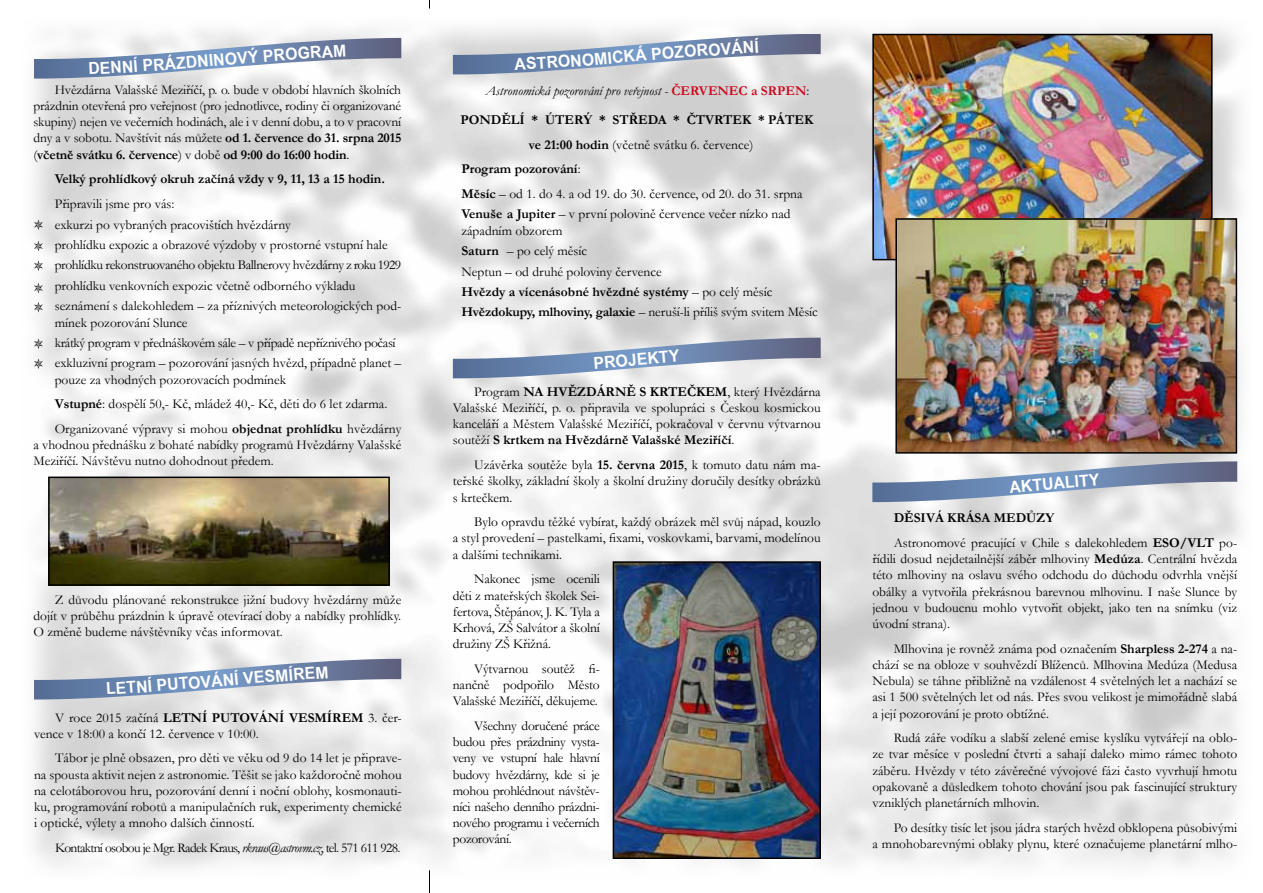
<style>
.page{position:relative;width:1263px;height:893px;background:#fff}
.page>*{position:absolute;margin:0;border:0;box-sizing:border-box;transform-origin:0 0}
.t1{font:700 16.5px "Arial Narrow";color:#fff;scale:1.16 1}
.t2{font:700 16.5px "Arial Narrow";color:#fff;scale:1.15 1}
.t3{font:13.5px/16.2px "Garamond";color:#000;text-align:justify}
.t4{font:italic 13.5px/29px "Garamond";color:#000;text-align:right}
.t5{font:13.5px "Garamond";letter-spacing:-.05em;color:#000}
.t6{font:700 13.5px "Garamond";color:#000}
.s1{font-weight:700}
.s2{font-style:italic}
.s3{font-weight:700;font-style:normal;color:#cd071e}
.s4{font-style:normal}
.s5{font-weight:700;font-style:normal}
</style>
<div class="page">
<img style="left:33px;top:28px;width:1209px;height:840px">
<svg style="left:429px;top:870px;width:1px;height:23px"></svg>
<svg style="left:34px;top:220px;width:9px;height:10px"></svg>
<svg style="left:34px;top:241px;width:9px;height:10px"></svg>
<svg style="left:34px;top:260px;width:9px;height:11px"></svg>
<svg style="left:34px;top:283px;width:9px;height:10px"></svg>
<svg style="left:34px;top:302px;width:9px;height:10px"></svg>
<svg style="left:34px;top:338px;width:9px;height:11px"></svg>
<svg style="left:34px;top:358px;width:9px;height:11px"></svg>
<svg style="left:453px;top:338px;width:368px;height:40px"></svg>
<img style="left:51px;top:480px;width:336px;height:103px">
<div style="left:48px;top:477px;width:342px;height:109px;border:2px solid #000"></div>
<img style="left:616px;top:564px;width:202px;height:292px">
<div style="left:613px;top:561px;width:208px;height:298px;border:2px solid #000"></div>
<img style="left:875px;top:37px;width:334px;height:220px">
<div style="left:872px;top:34px;width:340px;height:226px;border:2px solid #000"></div>
<svg style="left:872px;top:461px;width:365px;height:41px"></svg>
<img style="left:898px;top:221px;width:336px;height:230px">
<div style="left:895px;top:218px;width:342px;height:236px;border:2px solid #000"></div>
<svg style="left:453px;top:34px;width:368px;height:40px"></svg>
<svg style="left:34px;top:38px;width:367px;height:41px"></svg>
<svg style="left:34px;top:659px;width:367px;height:40px"></svg>
<p class="t1" style="left:121px;top:54px;width:48px;rotate:-4deg">NÍ PRÁ</p>
<p class="t1" style="left:175px;top:51px;width:73px;rotate:-5deg">ZDNINOVÝ</p>
<p class="t1" style="left:262px;top:43px;width:42px;rotate:-4deg">PROG</p>
<p class="t3" style="left:33px;top:81px;width:369px;text-indent:21px">Hvězdárna Valašské Meziříčí, p. o. bude v období hlavních školních prázdnin otevřená pro veřejnost (pro jednotlivce, rodiny či organizované skupiny) nejen ve večerních hodinách, ale i v denní dobu, a to v pracovní dny a v sobotu. Navštívit nás můžete <span class="s1">od 1. července do 31. srpna 2015 </span>(<span class="s1">včetně svátku 6. července</span>) v době <span class="s1">od 9:00 do 16:00 hodin</span>.</p>
<p class="t6" style="left:55px;top:170px;width:332px">Velký prohlídkový okruh začíná vždy v 9, 11, 13 a 15 hodin.</p>
<p class="t3" style="left:55px;top:193px;width:348px;line-height:20.4px;text-align:left">Připravili jsme pro vás:<br>exkurzi po vybraných pracovištích hvězdárny<br>prohlídku expozic a obrazové výzdoby v prostorné vstupní hale prohlídku rekonstruovaného objektu Ballnerovy hvězdárny z roku 1929 prohlídku venkovních expozic včetně odborného výkladu seznámení s dalekohledem – za příznivých meteorologických pod-</p>
<p class="t3" style="left:55px;top:312px;width:348px;line-height:20.4px;text-align:left">mínek pozorování Slunce<br>krátký program v přednáškovém sále – v případě nepříznivého počasí exkluzivní program – pozorování jasných hvězd, případně planet –</p>
<p class="t3" style="left:55px;top:367px;width:348px;line-height:24.8px;text-align:left">pouze za vhodných pozorovacích podmínek<br><span class="s1">Vstupné</span>: dospělí 50,- Kč, mládež 40,- Kč, děti do 6 let zdarma.<br>Organizované výpravy si mohou <span class="s1">objednat prohlídku</span> hvězdárny</p>
<p class="t3" style="left:33px;top:437px;width:369px">a vhodnou přednášku z bohaté nabídky programů Hvězdárny Valašské<br>Meziříčí. Návštěvu nutno dohodnout předem.</p>
<p class="t3" style="left:33px;top:591px;width:369px;text-indent:21px">Z důvodu plánované rekonstrukce jižní budovy hvězdárny může dojít v průběhu prázdnin k úpravě otevírací doby a nabídky prohlídky.<br>O změně budeme návštěvníky včas informovat.</p>
<p class="t1" style="left:126px;top:675px;width:47px;rotate:-4deg">TNÍ PU</p>
<p class="t1" style="left:178px;top:671px;width:76px;rotate:-5deg">TOVÁNÍ VE</p>
<p class="t1" style="left:264px;top:664px;width:45px;rotate:-4deg">SMÍRE</p>
<p class="t3" style="left:34px;top:709px;width:369px;text-indent:21px">V roce 2015 začíná <span class="s1">LETNÍ PUTOVÁNÍ VESMÍREM</span> 3. čer&shy;vence v 18:00 a končí 12. července v 10:00.</p>
<p class="t3" style="left:34px;top:750px;width:369px;text-indent:21px">Tábor je plně obsazen, pro děti ve věku od 9 do 14 let je připrave&shy;na spousta aktivit nejen z astronomie. Těšit se jako každoročně mohou na celotáborovou hru, pozorování denní i noční oblohy, kosmonauti&shy;ku, programování robotů a manipulačních ruk, experimenty chemické i optické, výlety a mnoho dalších činností.</p>
<p class="t5" style="left:55px;top:839px;width:347px">Kontaktní osobou je Mgr. Radek Kraus, <span class="s2">rkraus@astrovm.cz</span>, tel. 571 611 928.</p>
<p class="t1" style="left:546px;top:50px;width:43px;rotate:-4deg">RONO</p>
<p class="t1" style="left:593px;top:47px;width:79px;rotate:-5deg">MICKÁ POZ</p>
<p class="t1" style="left:683px;top:39px;width:42px;rotate:-4deg">OROV</p>
<p class="t4" style="left:460px;top:76px;width:354px">Astronomická pozorování pro veřejnost - <span class="s3">ČERVENEC a SRPEN</span><span class="s4">:<br></span><span class="s5">PONDĚLÍ * ÚTERÝ * STŘEDA * ČTVRTEK * PÁTEK</span></p>
<p class="t3" style="left:461px;top:132px;width:343px;line-height:24.8px;text-align:left;text-indent:67px"><span class="s1">ve 21:00 hodin</span> (včetně svátku 6. července)<br><span class="s1">Program pozorování</span>:<br><span class="s1">Měsíc</span> – od 1. do 4. a od 19. do 30. července, od 20. do 31. srpna</p>
<p class="t3" style="left:461px;top:206px;width:331px"><span class="s1">Venuše a Jupiter</span> – v první polovině července večer nízko nad západním obzorem</p>
<p class="t3" style="left:461px;top:240px;width:358px;line-height:20.4px;text-align:left"><span class="s1">Saturn</span> – po celý měsíc<br>Neptun – od druhé poloviny července<br><span class="s1">Hvězdy a vícenásobné hvězdné systémy</span> – po celý měsíc <span class="s1">Hvězdokupy, mlhoviny, galaxie</span> – neruší-li příliš svým svitem Měsíc</p>
<p class="t1" style="left:592px;top:351px;width:76px;rotate:-5deg">PROJEKTY</p>
<p class="t3" style="left:453px;top:383px;width:369px;text-indent:21px">Program <span class="s1">NA HVĚZDÁRNĚ S KRTEČKEM</span>, který Hvězdárna Valašské Meziříčí, p. o. připravila ve spolupráci s Českou kosmickou kanceláří a Městem Valašské Meziříčí, pokračoval v červnu výtvarnou soutěží <span class="s1">S krtkem na Hvězdárně Valašské Meziříčí</span>.</p>
<p class="t3" style="left:453px;top:456px;width:369px;text-indent:21px">Uzávěrka soutěže byla <span class="s1">15. června 2015</span>, k tomuto datu nám ma&shy;teřské školky, základní školy a školní družiny doručily desítky obrázků s krtečkem.</p>
<p class="t3" style="left:453px;top:513px;width:369px;text-indent:21px">Bylo opravdu těžké vybírat, každý obrázek měl svůj nápad, kouzlo a styl provedení – pastelkami, fixami, voskovkami, barvami, modelínou a dalšími technikami.</p>
<p class="t3" style="left:453px;top:571px;width:148px;text-indent:21px">Nakonec jsme ocenili děti z mateřských školek Sei&shy;fertova, Štěpánov, J. K. Tyla a Krhová, ZŠ Salvátor a školní družiny ZŠ Křižná.</p>
<p class="t3" style="left:453px;top:660px;width:148px;text-indent:21px">Výtvarnou soutěž fi&shy;nančně podpořilo Město Valašské Meziříčí, děkujeme.</p>
<p class="t3" style="left:453px;top:717px;width:148px;text-indent:21px">Všechny doručené práce budou přes prázdniny vysta&shy;veny ve vstupní hale hlavní budovy hvězdárny, kde si je mohou prohlédnout návštěv&shy;níci našeho denního prázdni&shy;nového programu i večerních pozorování.</p>
<p class="t2" style="left:1008px;top:475px;width:80px;rotate:-5deg">AKTUALITY</p>
<p class="t3" style="left:894px;top:505px;width:345px;line-height:24.8px"><span class="s1">DĚSIVÁ KRÁSA MEDŮZY<br></span>Astronomové pracující v Chile s dalekohledem <span class="s1">ESO/VLT</span> po-</p>
<p class="t3" style="left:872px;top:550px;width:366px">řídili dosud nejdetailnější záběr mlhoviny <span class="s1">Medúza</span>. Centrální hvězda této mlhoviny na oslavu svého odchodu do důchodu odvrhla vnější obálky a vytvořila překrásnou barevnou mlhovinu. I naše Slunce by jednou v budoucnu mohlo vytvořit objekt, jako ten na snímku (viz úvodní strana).</p>
<p class="t3" style="left:872px;top:640px;width:366px;text-indent:21px">Mlhovina je rovněž známa pod označením <span class="s1">Sharpless 2-274</span> a na&shy;chází se na obloze v souhvězdí Blíženců. Mlhovina Medúza (Medusa Nebula) se táhne přibližně na vzdálenost 4 světelných let a nachází se asi 1 500 světelných let od nás. Přes svou velikost je mimořádně slabá a její pozorování je proto obtížné.</p>
<p class="t3" style="left:872px;top:729px;width:366px;text-indent:21px">Rudá záře vodíku a slabší zelené emise kyslíku vytvářejí na oblo&shy;ze tvar měsíce v poslední čtvrti a sahají daleko mimo rámec tohoto záběru. Hvězdy v této závěrečné vývojové fázi často vyvrhují hmotu opakovaně a důsledkem tohoto chování jsou pak fascinující struktury vzniklých planetárních mlhovin.</p>
<p class="t3" style="left:872px;top:819px;width:366px;text-align:right">Po desítky tisíc let jsou jádra starých hvězd obklopena působivými<br>a mnohobarevnými oblaky plynu, které označujeme planetární mlho-</p>
</div>
